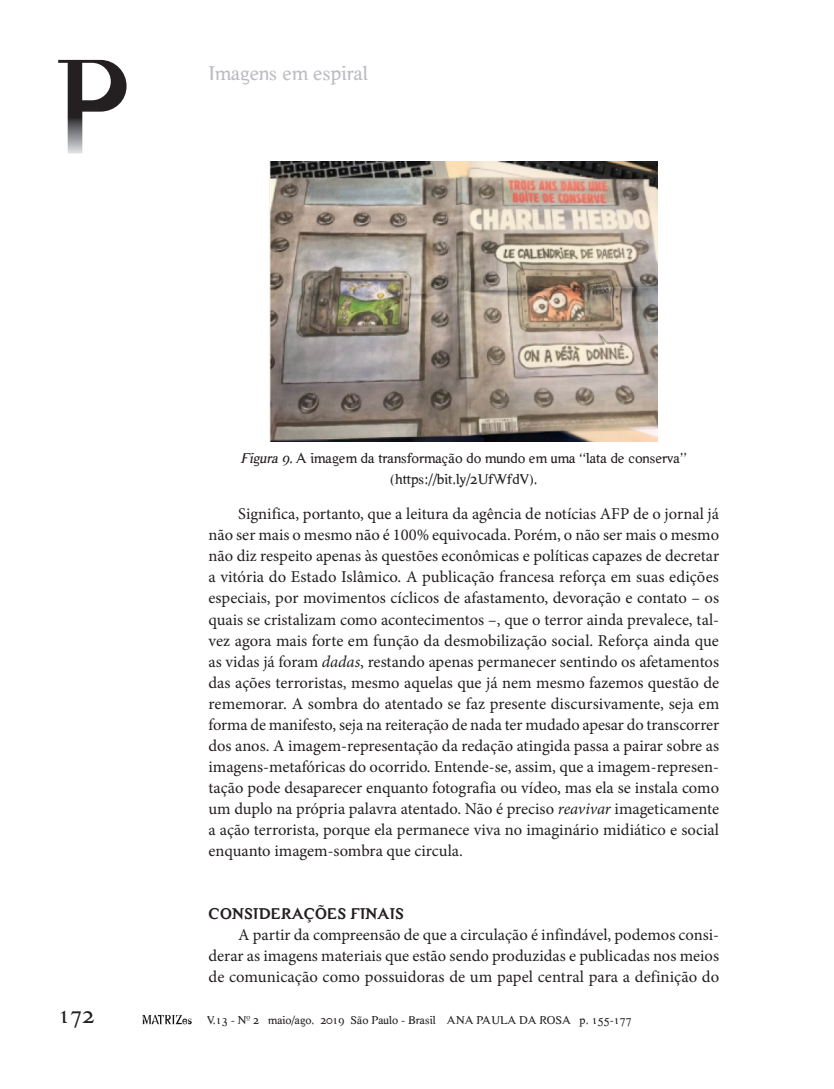
<style>
.page{position:relative;width:834px;height:1089px;background:#fff}
.page>*{position:absolute;margin:0;border:0;box-sizing:border-box;transform-origin:0 0}
.t1{font:24px "Hard Times";color:#231f20}
.t2{font:21px "Hard Times";color:#bcbdc0}
.TEXTO{font:16.5px/21px "Minion Pro";letter-spacing:.005em;color:#231f20;text-align:justify}
.SUB1{font:700 16.5px "Hard Times";letter-spacing:.015em;color:#231f20}
.Figura_legenda{font:15px/21px "Hard Times";color:#231f20;text-align:center}
.t3{font:12px "Hard Times";color:#231f20}
.s1{font-style:italic}
</style>
<div class="page">
<img style="left:142px;top:1014px;width:49px;height:11px">
<svg style="left:58px;top:60px;width:68px;height:93px"></svg>
<img style="left:269px;top:162px;width:388px;height:280px">
<p class="t2" style="left:208px;top:61px;width:161px">Imagens em espiral</p>
<p class="Figura_legenda" style="left:241px;top:447px;width:447px"><span class="s1">Figura 9.</span>A imagem da transformação do mundo em uma “lata de conserva” (https://bit.ly/2UfWfdV).</p>
<p class="TEXTO" style="left:208px;top:503px;width:512px;text-indent:30px">Significa, portanto, que a leitura da agência de notícias AFP de o jornal já não ser mais o mesmo não é 100% equivocada. Porém, o não ser mais o mesmo não diz respeito apenas às questões econômicas e políticas capazes de decretar a vitória do Estado Islâmico. A publicação francesa reforça em suas edições especiais, por movimentos cíclicos de afastamento, devoração e contato – os quais se cristalizam como acontecimentos –, que o terror ainda prevalece, tal&shy;vez agora mais forte em função da desmobilização social. Reforça ainda que as vidas já foram <span class="s1">dadas</span>, restando apenas permanecer sentindo os afetamentos das ações terroristas, mesmo aquelas que já nem mesmo fazemos questão de rememorar. A sombra do atentado se faz presente discursivamente, seja em forma de manifesto, seja na reiteração de nada ter mudado apesar do transcorrer dos anos. A imagem-representação da redação atingida passa a pairar sobre as imagens-metafóricas do ocorrido. Entende-se, assim, que a imagem-represen&shy;tação pode desaparecer enquanto fotografia ou vídeo, mas ela se instala como um duplo na própria palavra atentado. Não é preciso <span class="s1">reavivar</span> imageticamente a ação terrorista, porque ela permanece viva no imaginário midiático e social enquanto imagem-sombra que circula.</p>
<p class="SUB1" style="left:208px;top:903px;width:197px">CONSIDERAÇÕES FINAIS</p>
<p class="TEXTO" style="left:208px;top:924px;width:512px;text-indent:30px">A partir da compreensão de que a circulação é infindável, podemos consi&shy;derar as imagens materiais que estão sendo produzidas e publicadas nos meios de comunicação como possuidoras de um papel central para a definição do</p>
<h1 class="t1" style="left:58px;top:1001px;width:37px">172</h1>
<p class="t3" style="left:207px;top:1013px;width:426px">V.13 - Nº 2 maio/ago. 2019 São Paulo - Brasil ANA PAULA DA ROSA p. 155-177</p>
</div>
